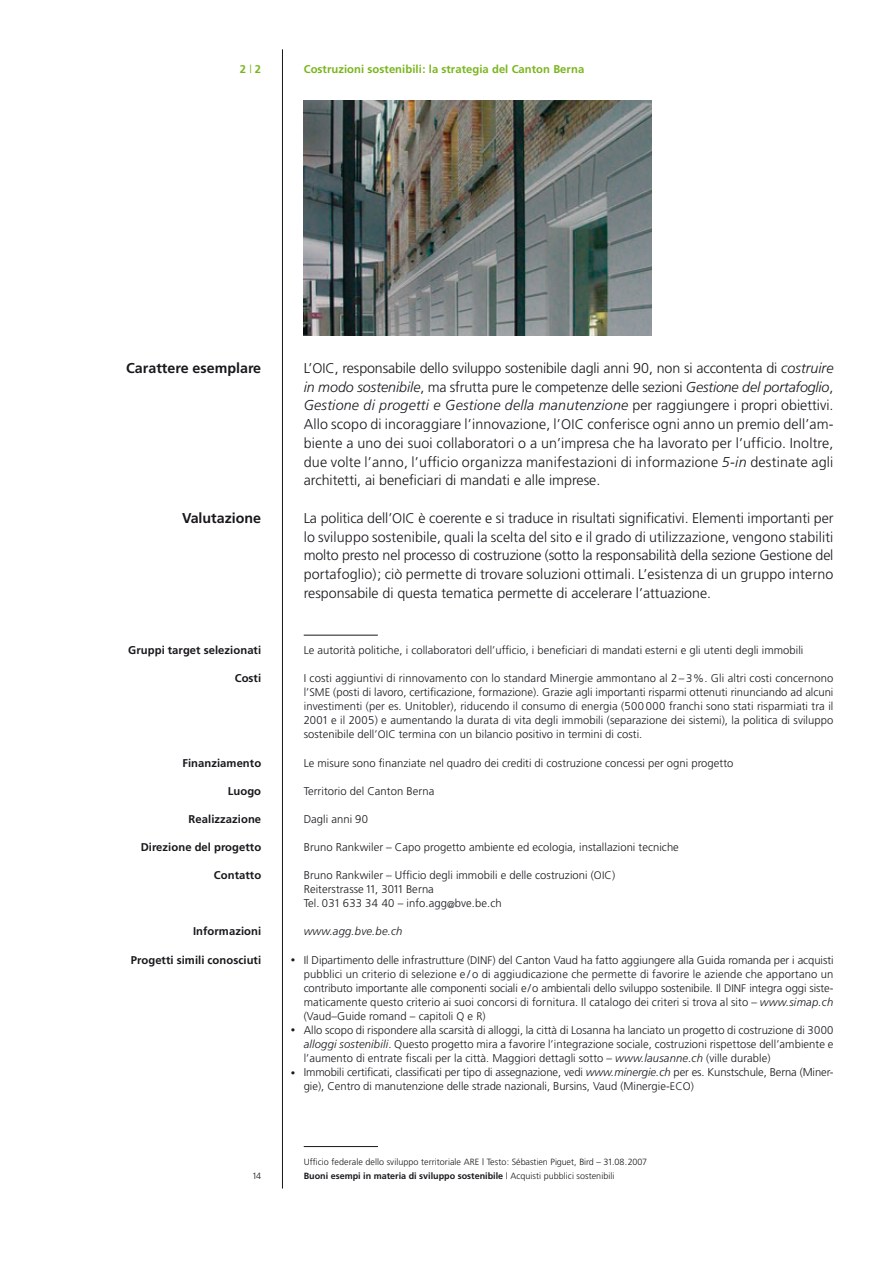
<style>
.page{position:relative;width:893px;height:1263px;background:#fff}
.page>*{position:absolute;margin:0;border:0;box-sizing:border-box;transform-origin:0 0}
.t1{font:300 14.25px/18.8px "Frutiger";color:#1a171c;text-align:justify}
.t2{font:700 14.25px "Frutiger";color:#1a171c}
.t3{font:300 11.25px/14.1px "Frutiger";letter-spacing:.005em;color:#1a171c}
.t4{font:700 11.25px "Frutiger";letter-spacing:.005em;color:#1a171c}
.t5{font:700 11.25px "Frutiger";letter-spacing:.005em;color:#7ab51d}
.t6{font:italic 300 11.25px "Frutiger";letter-spacing:.015em;color:#1a171c}
.t7{font:300 9px/14.1px "Frutiger";letter-spacing:.005em;color:#1a171c}
.s1{font-weight:300}
.s2{font-size:13.95px}
.s3{font-style:italic}
.s4{font-size:10.95px}
.s5{font-size:9.75px}
.s6{font-weight:700}
</style>
<div class="page">
<hr style="left:282px;top:49px;width:1px;height:1139px;background:#1a171c">
<hr style="left:304px;top:635px;width:74px;height:1px;background:#1a171c">
<img style="left:304px;top:101px;width:347px;height:234px">
<hr style="left:304px;top:1146px;width:74px;height:1px;background:#1a171c">
<p class="t5" style="left:240px;top:64px;width:23px">2 <span class="s1">|</span> 2</p>
<p class="t5" style="left:304px;top:64px;width:282px">Costruzioni sostenibili : la strategia del Canton Berna</p>
<p class="t2" style="left:126px;top:362px;width:136px">Carattere esemplare</p>
<p class="t2" style="left:182px;top:512px;width:81px">Valutazione</p>
<p class="t4" style="left:128px;top:646px;width:134px">Gruppi target selezionati</p>
<p class="t4" style="left:235px;top:674px;width:28px">Costi</p>
<p class="t4" style="left:182px;top:758px;width:80px">Finanziamento</p>
<p class="t4" style="left:228px;top:786px;width:35px">Luogo</p>
<p class="t4" style="left:189px;top:814px;width:74px">Realizzazione</p>
<p class="t4" style="left:141px;top:842px;width:122px">Direzione del progetto</p>
<p class="t4" style="left:214px;top:871px;width:49px">Contatto</p>
<p class="t4" style="left:193px;top:927px;width:70px">Informazioni</p>
<p class="t4" style="left:131px;top:955px;width:132px">Progetti simili conosciuti</p>
<p class="t7" style="left:252px;top:1170px;width:11px">14</p>
<p class="t1" style="left:304px;top:360px;width:531px">L’<span class="s2">OIC</span>, responsabile dello sviluppo sostenibile dagli anni 90, non si accontenta di <span class="s3">costruire in modo sostenibile</span>, ma sfrutta pure le competenze delle sezioni <span class="s3">Gestione del portafoglio</span>, <span class="s3">Gestione di progetti e Gestione della manutenzione</span> per raggiungere i propri obiettivi.<br>Allo scopo di incoraggiare l’innovazione, l’<span class="s2">OIC</span> conferisce ogni anno un premio dell’am&shy;biente a uno dei suoi collaboratori o a un’impresa che ha lavorato per l’ufficio. Inoltre, due volte l’anno, l’ufficio organizza manifestazioni di informazione <span class="s3">5-in</span> destinate agli architetti, ai beneficiari di mandati e alle imprese.</p>
<p class="t1" style="left:304px;top:510px;width:531px">La politica dell’<span class="s2">OIC</span> è coerente e si traduce in risultati significativi. Elementi importanti per lo sviluppo sostenibile, quali la scelta del sito e il grado di utilizzazione, vengono stabiliti molto presto nel processo di costruzione (sotto la responsabilità della sezione Gestione del portafoglio) ; ciò permette di trovare soluzioni ottimali. L’esistenza di un gruppo interno responsabile di questa tematica permette di accelerare l’attuazione.</p>
<p class="t7" style="left:291px;top:954px;width:6px">•</p>
<p class="t7" style="left:291px;top:1024px;width:6px">•</p>
<p class="t7" style="left:291px;top:1066px;width:6px">•</p>
<p class="t3" style="left:304px;top:644px;width:501px">Le autorità politiche, i collaboratori dell’ufficio, i beneficiari di mandati esterni e gli utenti degli immobili</p>
<p class="t3" style="left:304px;top:672px;width:531px;text-align:justify">I costi aggiuntivi di rinnovamento con lo standard Minergie ammontano al 2 – 3 <span class="s4">%</span>. Gli altri costi concernono l’<span class="s4">SME</span> (posti di lavoro, certificazione, formazione). Grazie agli importanti risparmi ottenuti rinunciando ad alcuni investimenti (per es. Unitobler), riducendo il consumo di energia (500 000 franchi sono stati risparmiati tra il 2001 e il 2005) e aumentando la durata di vita degli immobili (separazione dei sistemi), la politica di sviluppo sostenibile dell’<span class="s4">OIC</span> termina con un bilancio positivo in termini di costi.</p>
<p class="t3" style="left:304px;top:756px;width:431px">Le misure sono finanziate nel quadro dei crediti di costruzione concessi per ogni progetto</p>
<p class="t3" style="left:304px;top:785px;width:132px">Territorio del Canton Berna</p>
<p class="t3" style="left:304px;top:813px;width:66px">Dagli anni 90</p>
<p class="t3" style="left:304px;top:841px;width:377px">Bruno Rankwiler – Capo progetto ambiente ed ecologia, installazioni tecniche</p>
<p class="t3" style="left:304px;top:869px;width:313px">Bruno Rankwiler – Ufficio degli immobili e delle costruzioni (<span class="s4">OIC</span>)<br>Reiterstrasse 11, 3011 Berna<br>Tel. 031 633 34 40 – info.agg<span class="s5">@</span>bve.be.ch</p>
<p class="t6" style="left:304px;top:927px;width:100px">www.agg.bve.be.ch</p>
<p class="t3" style="left:304px;top:953px;width:531px">Il Dipartimento delle infrastrutture (<span class="s4">DINF</span>) del Canton Vaud ha fatto aggiungere alla Guida romanda per i acquisti pubblici un criterio di selezione e / o di aggiudicazione che permette di favorire le aziende che apportano un contributo importante alle componenti sociali e / o ambientali dello sviluppo sostenibile. Il <span class="s4">DINF</span> integra oggi siste&shy;maticamente questo criterio ai suoi concorsi di fornitura. Il catalogo dei criteri si trova al sito – <span class="s3">www.simap.ch </span>(Vaud–Guide romand – capitoli <span class="s4">Q</span> e <span class="s4">R</span>)<br>Allo scopo di rispondere alla scarsità di alloggi, la città di Losanna ha lanciato un progetto di costruzione di 3000 <span class="s3">alloggi sostenibili</span>. Questo progetto mira a favorire l’integrazione sociale, costruzioni rispettose dell’ambiente e l’aumento di entrate fiscali per la città. Maggiori dettagli sotto – <span class="s3">www.lausanne.ch</span> (ville durable)<br>Immobili certificati, classificati per tipo di assegnazione, vedi <span class="s3">www.minergie.ch</span> per es. Kunstschule, Berna (Miner&shy;gie), Centro di manutenzione delle strade nazionali, Bursins, Vaud (Minergie-<span class="s4">ECO</span>)</p>
<p class="t7" style="left:304px;top:1155px;width:345px">Ufficio federale dello sviluppo territoriale ARE | Testo : Sébastien Piguet, Bird – 31.08.2007<br><span class="s6">Buoni esempi in materia di sviluppo sostenibile</span> | Acquisti pubblici sostenibili</p>
</div>
